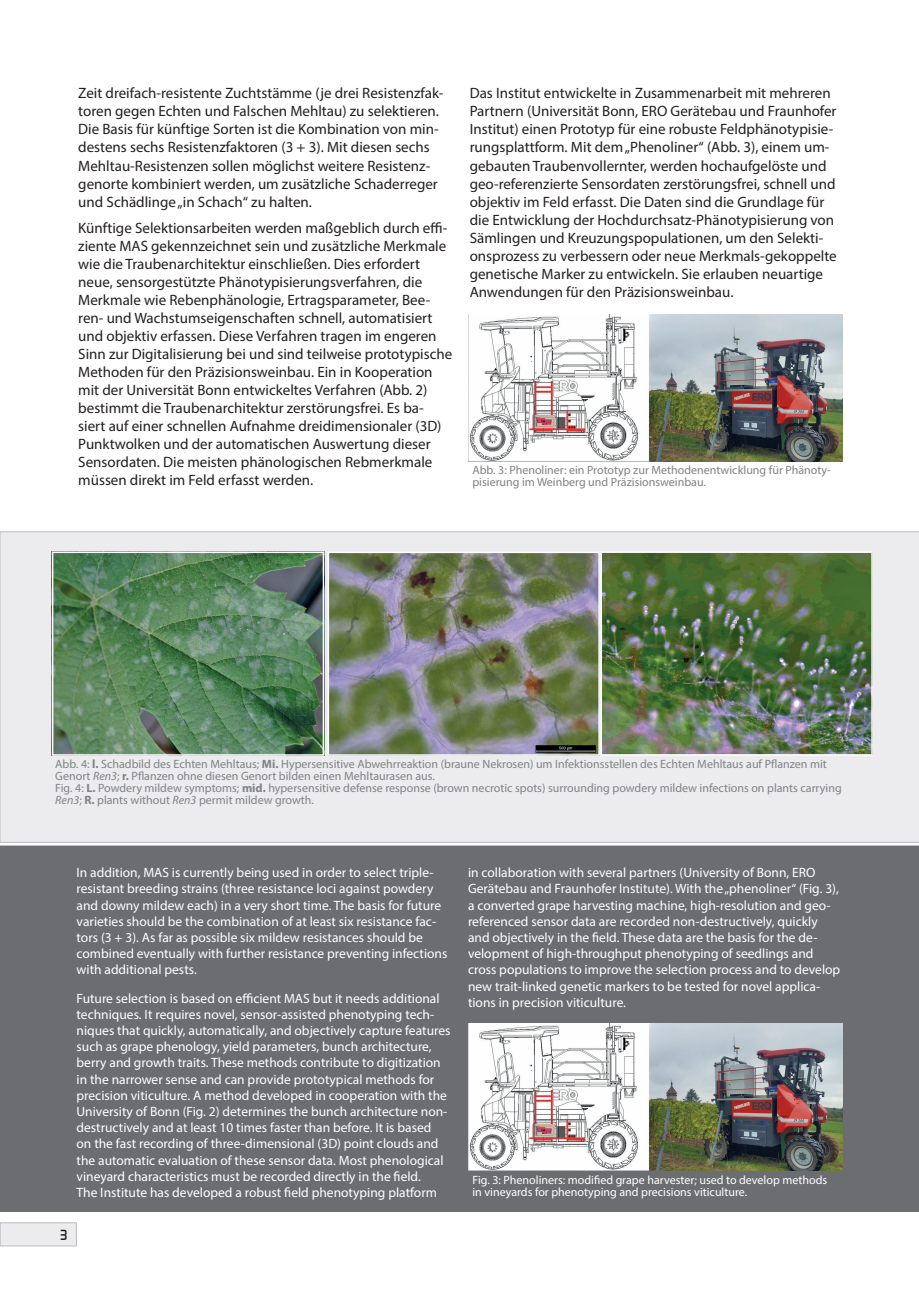
<style>
.page{position:relative;width:919px;height:1289px;background:#fff}
.page>*{position:absolute;margin:0;border:0;box-sizing:border-box;transform-origin:0 0}
.t1{font:15px/18px "Myriad Pro";color:#231f20}
.t2{font:15px "Aero Matics";color:#231f20}
.t3{font:13.5px/16.2px "Myriad Pro";color:#fff}
.t4{font:12px/12px "Myriad Pro";color:#808285}
.t5{font:12px/12px "Myriad Pro";color:#fff}
.s1{font-weight:700}
.s2{font-style:italic}
</style>
<div class="page">
<div style="left:0;top:1222px;width:77px;height:23px;background:#ececee;border:1px solid #bcbdc0"></div>
<div style="left:0;top:837px;width:918px;height:374px;background:#6c6d70"></div>
<svg style="left:0;top:842px;width:918px;height:3px;fill:#fff"></svg>
<div style="left:0;top:531px;width:918px;height:311px;background:#ececee"></div>
<img style="left:55px;top:554px;width:266px;height:198px">
<div style="left:52px;top:551px;width:272px;height:204px;border:2px solid #fff"></div>
<img style="left:330px;top:554px;width:267px;height:198px">
<div style="left:327px;top:551px;width:273px;height:204px;border:2px solid #fff"></div>
<img style="left:468px;top:314px;width:374px;height:147px">
<img style="left:468px;top:1023px;width:374px;height:147px">
<img style="left:603px;top:554px;width:266px;height:198px">
<div style="left:600px;top:551px;width:272px;height:204px;border:2px solid #fff"></div>
<p class="t1" style="left:78px;top:84px;width:367px">Zeit dreifach-resistente Zuchtstämme (je drei Resistenzfak&shy;toren gegen Echten und Falschen Mehltau) zu selektieren.<br>Die Basis für künftige Sorten ist die Kombination von min&shy;destens sechs Resistenzfaktoren (3 + 3). Mit diesen sechs Mehltau-Resistenzen sollen möglichst weitere Resistenz&shy;genorte kombiniert werden, um zusätzliche Schaderreger und Schädlinge „in Schach“ zu halten.</p>
<p class="t1" style="left:78px;top:219px;width:375px">Künftige Selektionsarbeiten werden maßgeblich durch effi&shy;ziente MAS gekennzeichnet sein und zusätzliche Merkmale wie die Traubenarchitektur einschließen. Dies erfordert neue, sensorgestützte Phänotypisierungsverfahren, die Merkmale wie Rebenphänologie, Ertragsparameter, Bee&shy;ren- und Wachstumseigenschaften schnell, automatisiert und objektiv erfassen. Diese Verfahren tragen im engeren Sinn zur Digitalisierung bei und sind teilweise prototypische Methoden für den Präzisionsweinbau. Ein in Kooperation mit der Universität Bonn entwickeltes Verfahren (Abb. 2) bestimmt die Traubenarchitektur zerstörungsfrei. Es ba&shy;siert auf einer schnellen Aufnahme dreidimensionaler (3D)<br>Punktwolken und der automatischen Auswertung dieser Sensordaten. Die meisten phänologischen Rebmerkmale müssen direkt im Feld erfasst werden.</p>
<p class="t1" style="left:469px;top:84px;width:368px">Das Institut entwickelte in Zusammenarbeit mit mehreren Partnern (Universität Bonn, ERO Gerätebau und Fraunhofer Institut) einen Prototyp für eine robuste Feldphänotypisie&shy;rungsplattform. Mit dem „Phenoliner“ (Abb. 3), einem um&shy;gebauten Traubenvollernter, werden hochaufgelöste und geo-referenzierte Sensordaten zerstörungsfrei, schnell und objektiv im Feld erfasst. Die Daten sind die Grundlage für die Entwicklung der Hochdurchsatz-Phänotypisierung von Sämlingen und Kreuzungspopulationen, um den Selekti&shy;onsprozess zu verbessern oder neue Merkmals-gekoppelte genetische Marker zu entwickeln. Sie erlauben neuartige Anwendungen für den Präzisionsweinbau.</p>
<p class="t4" style="left:472px;top:464px;width:360px">Abb. 3: Phenoliner: ein Prototyp zur Methodenentwicklung für Phänoty&shy;pisierung im Weinberg und Präzisionsweinbau.</p>
<p class="t4" style="left:55px;top:757px;width:787px">Abb. 4: <span class="s1">l.</span> Schadbild des Echten Mehltaus; <span class="s1">Mi.</span> Hypersensitive Abwehrreaktion (braune Nekrosen) um Infektionsstellen des Echten Mehltaus auf Pflanzen mit Genort <span class="s2">Ren3</span>; <span class="s1">r.</span> Pflanzen ohne diesen Genort bilden einen Mehltaurasen aus.<br>Fig. 4: <span class="s1">L.</span> Powdery mildew symptoms; <span class="s1">mid.</span> hypersensitive defense response (brown necrotic spots) surrounding powdery mildew infections on plants carrying <span class="s2">Ren3</span>; <span class="s1">R.</span> plants without <span class="s2">Ren3</span> permit mildew growth.</p>
<p class="t3" style="left:77px;top:864px;width:372px">In addition, MAS is currently being used in order to select triple&shy;resistant breeding strains (three resistance loci against powdery and downy mildew each) in a very short time. The basis for future varieties should be the combination of at least six resistance fac&shy;tors (3 + 3). As far as possible six mildew resistances should be combined eventually with further resistance preventing infections with additional pests.</p>
<p class="t3" style="left:77px;top:989px;width:375px">Future selection is based on efficient MAS but it needs additional techniques. It requires novel, sensor-assisted phenotyping tech&shy;niques that quickly, automatically, and objectively capture features such as grape phenology, yield parameters, bunch architecture, berry and growth traits. These methods contribute to digitization in the narrower sense and can provide prototypical methods for precision viticulture. A method developed in cooperation with the University of Bonn (Fig. 2) determines the bunch architecture non&shy;destructively and at least 10 times faster than before. It is based<br>on the fast recording of three-dimensional (3D) point clouds and the automatic evaluation of these sensor data. Most phenological vineyard characteristics must be recorded directly in the field.<br>The Institute has developed a robust field phenotyping platform</p>
<p class="t2" style="left:60px;top:1225px;width:9px">3</p>
<p class="t3" style="left:468px;top:864px;width:374px">in collaboration with several partners (University of Bonn, ERO Gerätebau and Fraunhofer Institute). With the „phenoliner“ (Fig. 3), a converted grape harvesting machine, high-resolution and geo&shy;referenced sensor data are recorded non-destructively, quickly and objectively in the field. These data are the basis for the de&shy;velopment of high-throughput phenotyping of seedlings and cross populations to improve the selection process and to develop new trait-linked genetic markers to be tested for novel applica&shy;tions in precision viticulture.</p>
<p class="t5" style="left:472px;top:1173px;width:356px">Fig. 3: Phenoliners: modified grape harvester; used to develop methods in vineyards for phenotyping and precisions viticulture.</p>
</div>
